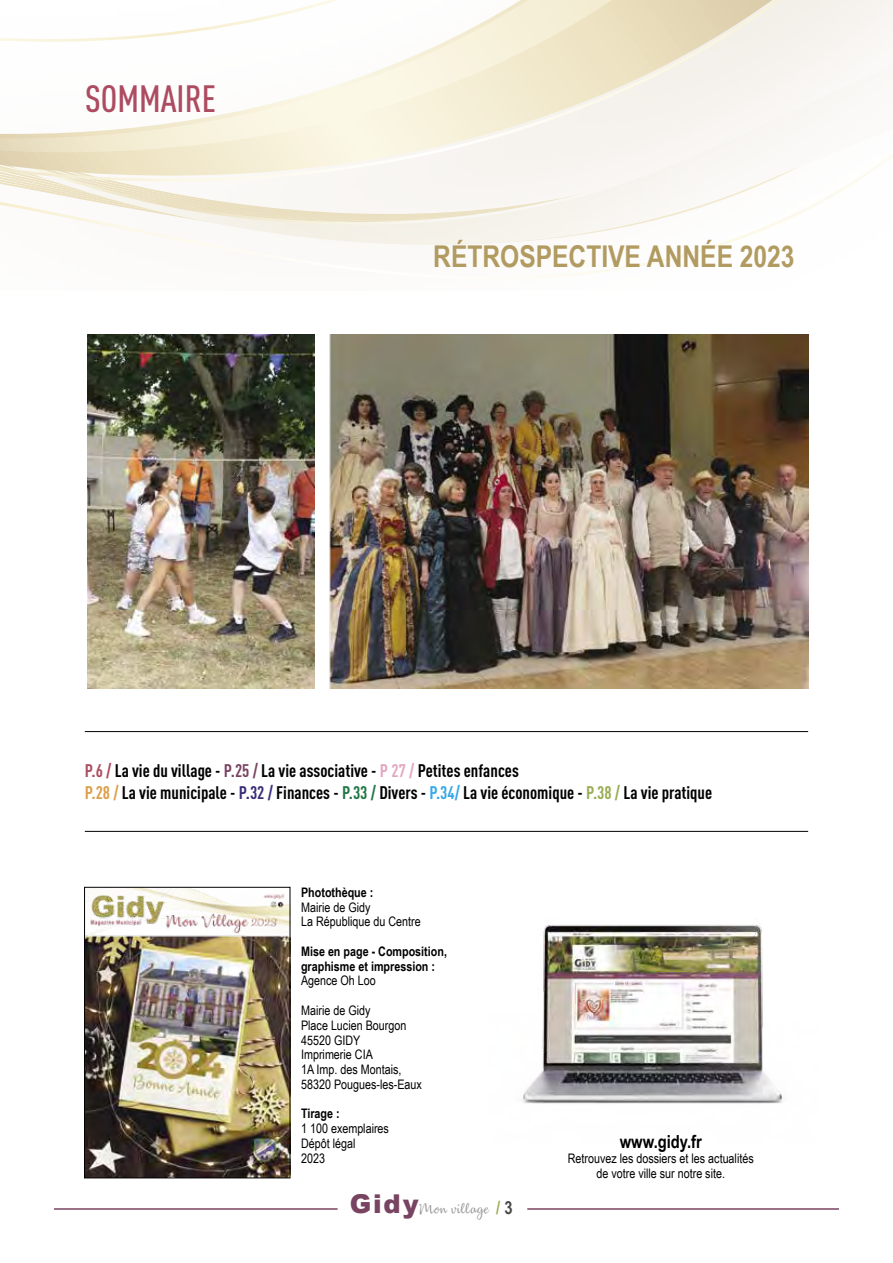
<style>
.page{position:relative;width:893px;height:1263px;background:#fff}
.page>*{position:absolute;margin:0;border:0;box-sizing:border-box;transform-origin:0 0}
.t1{font:500 condensed 37.5px "DIN Pro";color:#ad4b60}
.t2{font:700 30px "Arial Narrow";color:#b19b61}
.t3{font:700 condensed 18px/21.6px "DIN Pro";color:#000}
.t4{font:700 18px "Arial Narrow";color:#000}
.t5{font:13.8px "Dulcelin";letter-spacing:.05em;color:#939393}
.t6{font:13.05px/14.7px "Arial Narrow";color:#000}
.t7{font:700 13.05px/14.7px "Arial Narrow";color:#000}
.s1{color:#ad4b60}
.s2{color:#784461}
.s3{color:#e1a6bf}
.s4{color:#dc9e48}
.s5{color:#392d7a}
.s6{color:#207646}
.s7{color:#36a7e9}
.s8{color:#99ad53}
.s9{font-family:"Arial";font-weight:900;font-size:25.95px;color:#784461}
.s10{font-family:"Arial Narrow";font-weight:700;font-size:18px;color:#99ad53}
.s11{font-family:"Arial Narrow";font-weight:700;font-size:18px;color:#484848}
</style>
<div class="page">
<hr style="left:54px;top:1208px;width:284px;height:2px;background:#784461">
<hr style="left:527px;top:1208px;width:312px;height:2px;background:#784461">
<svg style="left:0;top:0;width:893px;height:279px"></svg>
<img style="left:87px;top:889px;width:201px;height:287px">
<div style="left:85px;top:887px;width:205px;height:291px;border:1px solid #000"></div>
<img style="left:523px;top:925px;width:259px;height:179px">
<hr style="left:85px;top:731px;width:723px;height:1px;background:#000">
<hr style="left:85px;top:831px;width:723px;height:1px;background:#000">
<img style="left:88px;top:335px;width:720px;height:354px">
<h1 class="t1" style="left:85px;top:71px;width:132px">SOMMAIRE</h1>
<h2 class="t2" style="left:433px;top:234px;width:363px">RÉTROSPECTIVE ANNÉE 2023</h2>
<h3 class="t3" style="left:85px;top:758px;width:629px"><span class="s1">P.6 /</span> La vie du village - <span class="s2">P.25 /</span> La vie associative - <span class="s3">P 27 /</span> Petites enfances<br><span class="s4">P.28 /</span> La vie municipale - <span class="s5">P.32 /</span> Finances - <span class="s6">P.33 /</span> Divers - <span class="s7">P.34/</span> La vie économique - <span class="s8">P.38 /</span> La vie pratique</h3>
<p class="t7" style="left:301px;top:884px;width:74px">Photothèque :</p>
<p class="t6" style="left:301px;top:899px;width:121px">Mairie de Gidy<br>La République du Centre</p>
<p class="t7" style="left:301px;top:943px;width:147px">Mise en page - Composition, graphisme et impression :</p>
<p class="t6" style="left:301px;top:973px;width:76px">Agence Oh Loo</p>
<p class="t6" style="left:301px;top:1002px;width:122px">Mairie de Gidy<br>Place Lucien Bourgon<br>45520 GIDY<br>Imprimerie CIA<br>1A Imp. des Montais,<br>58320 Pougues-les-Eaux</p>
<p class="t7" style="left:301px;top:1106px;width:40px">Tirage :</p>
<p class="t6" style="left:301px;top:1121px;width:89px">1 100 exemplaires<br>Dépôt légal<br>2023</p>
<h3 class="t4" style="left:620px;top:1128px;width:84px">www.gidy.fr</h3>
<p class="t6" style="left:568px;top:1150px;width:188px;text-align:center">Retrouvez les dossiers et les actualités de votre ville sur notre site.</p>
<p class="t5" style="left:350px;top:1200px;width:164px"><span class="s9">Gidy</span>Mon village <span class="s10">/</span> <span class="s11">3</span></p>
</div>
